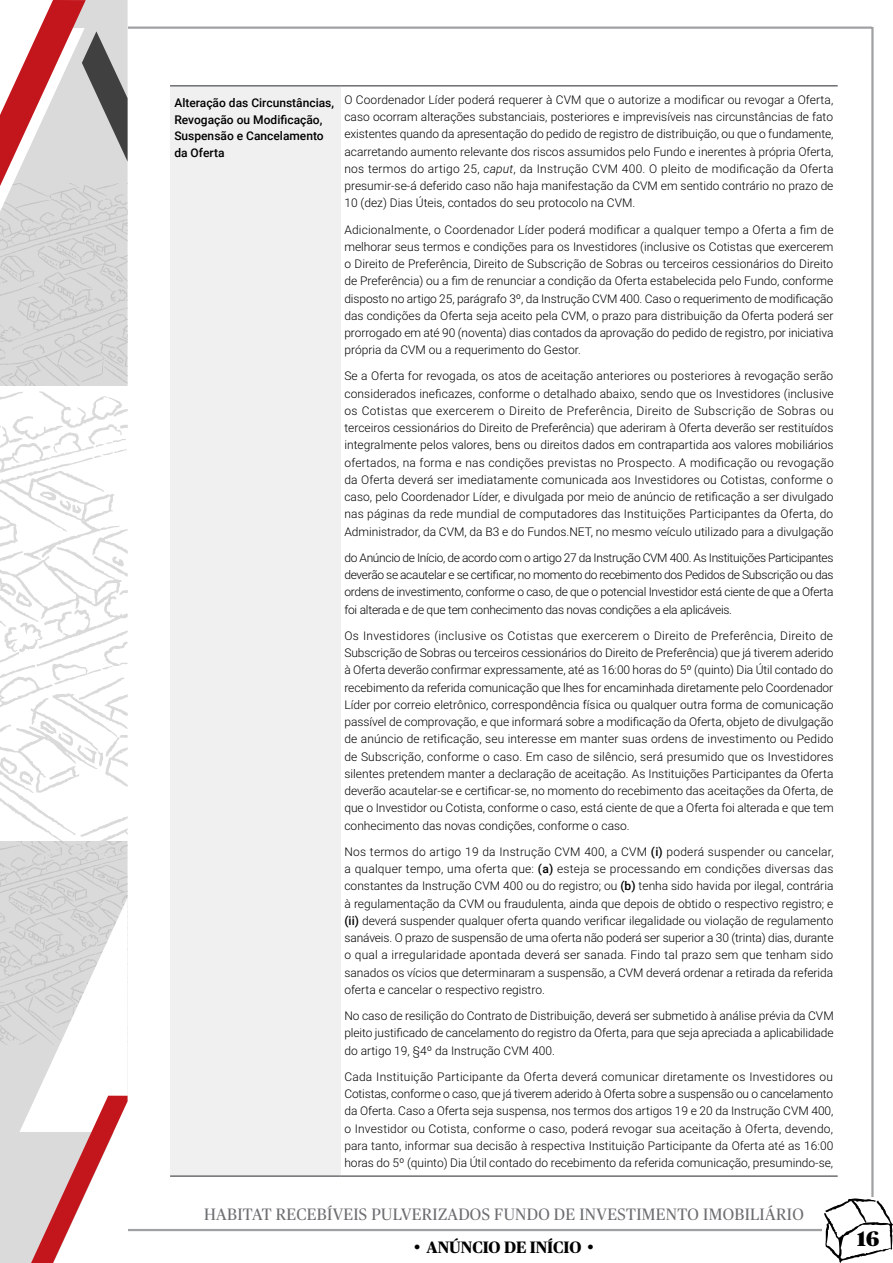
<style>
.page{position:relative;width:893px;height:1263px;background:#fff}
.page>*{position:absolute;margin:0;border:0;box-sizing:border-box;transform-origin:0 0}
.t1{font:900 21px "Publico";color:#000}
.t2{font:16.5px "Publico";letter-spacing:.02em;color:#6d6e71}
.t3{font:700 16.5px "Publico";color:#000}
.t4{font:300 12px/17.2px "Roboto";color:#000;text-align:justify}
.t5{font:500 12px/16.5px "Roboto";color:#000}
.s1{font-style:italic}
.s2{font-weight:500}
.s3{font-weight:900;font-size:18px}
</style>
<div class="page">
<hr style="left:871px;top:27px;width:3px;height:1181px;background:#6d6e71">
<hr style="left:0;top:1229px;width:844px;height:2px;background:#6d6e71">
<div style="left:822px;top:1198px;width:71px;height:65px;background:#fff"></div>
<hr style="left:60px;top:27px;width:812px;height:2px;background:#6d6e71">
<svg style="left:824px;top:1198px;width:69px;height:65px"></svg>
<svg style="left:0;top:0;width:128px;height:1263px"></svg>
<div style="left:170px;top:86px;width:170px;height:1090px;background:#f0f0f1"></div>
<hr style="left:170px;top:85px;width:170px;height:2px;background:#6d6e71">
<hr style="left:340px;top:85px;width:498px;height:2px;background:#6d6e71">
<hr style="left:170px;top:1175px;width:170px;height:2px;background:#6d6e71">
<hr style="left:340px;top:1175px;width:498px;height:2px;background:#6d6e71">
<p class="t5" style="left:174px;top:94px;width:161px">Alteração das Circunstâncias,<br>Revogação ou Modificação,<br>Suspensão e Cancelamento da Oferta</p>
<p class="t4" style="left:344px;top:90px;width:491px">O Coordenador Líder poderá requerer à CVM que o autorize a modificar ou revogar a Oferta, caso ocorram alterações substanciais, posteriores e imprevisíveis nas circunstâncias de fato existentes quando da apresentação do pedido de registro de distribuição, ou que o fundamente, acarretando aumento relevante dos riscos assumidos pelo Fundo e inerentes à própria Oferta, nos termos do artigo 25, <span class="s1">caput</span>, da Instrução CVM 400. O pleito de modificação da Oferta presumir-se-á deferido caso não haja manifestação da CVM em sentido contrário no prazo de 10 (dez) Dias Úteis, contados do seu protocolo na CVM.</p>
<p class="t4" style="left:344px;top:220px;width:491px">Adicionalmente, o Coordenador Líder poderá modificar a qualquer tempo a Oferta a fim de melhorar seus termos e condições para os Investidores (inclusive os Cotistas que exercerem o Direito de Preferência, Direito de Subscrição de Sobras ou terceiros cessionários do Direito de Preferência) ou a fim de renunciar a condição da Oferta estabelecida pelo Fundo, conforme disposto no artigo 25, parágrafo 3º, da Instrução CVM 400. Caso o requerimento de modificação das condições da Oferta seja aceito pela CVM, o prazo para distribuição da Oferta poderá ser prorrogado em até 90 (noventa) dias contados da aprovação do pedido de registro, por iniciativa própria da CVM ou a requerimento do Gestor.</p>
<p class="t4" style="left:344px;top:367px;width:491px">Se a Oferta for revogada, os atos de aceitação anteriores ou posteriores à revogação serão considerados ineficazes, conforme o detalhado abaixo, sendo que os Investidores (inclusive os Cotistas que exercerem o Direito de Preferência, Direito de Subscrição de Sobras ou terceiros cessionários do Direito de Preferência) que aderiram à Oferta deverão ser restituídos integralmente pelos valores, bens ou direitos dados em contrapartida aos valores mobiliários ofertados, na forma e nas condições previstas no Prospecto. A modificação ou revogação da Oferta deverá ser imediatamente comunicada aos Investidores ou Cotistas, conforme o caso, pelo Coordenador Líder, e divulgada por meio de anúncio de retificação a ser divulgado nas páginas da rede mundial de computadores das Instituições Participantes da Oferta, do Administrador, da CVM, da B3 e do Fundos.NET, no mesmo veículo utilizado para a divulgação</p>
<p class="t4" style="left:344px;top:549px;width:491px">do Anúncio de Início, de acordo com o artigo 27 da Instrução CVM 400. As Instituições Participantes deverão se acautelar e se certificar, no momento do recebimento dos Pedidos de Subscrição ou das ordens de investimento, conforme o caso, de que o potencial Investidor está ciente de que a Oferta foi alterada e de que tem conhecimento das novas condições a ela aplicáveis.</p>
<p class="t4" style="left:344px;top:627px;width:491px">Os Investidores (inclusive os Cotistas que exercerem o Direito de Preferência, Direito de Subscrição de Sobras ou terceiros cessionários do Direito de Preferência) que já tiverem aderido à Oferta deverão confirmar expressamente, até as 16:00 horas do 5º (quinto) Dia Útil contado do recebimento da referida comunicação que lhes for encaminhada diretamente pelo Coordenador Líder por correio eletrônico, correspondência física ou qualquer outra forma de comunicação passível de comprovação, e que informará sobre a modificação da Oferta, objeto de divulgação de anúncio de retificação, seu interesse em manter suas ordens de investimento ou Pedido de Subscrição, conforme o caso. Em caso de silêncio, será presumido que os Investidores silentes pretendem manter a declaração de aceitação. As Instituições Participantes da Oferta deverão acautelar-se e certificar-se, no momento do recebimento das aceitações da Oferta, de que o Investidor ou Cotista, conforme o caso, está ciente de que a Oferta foi alterada e que tem conhecimento das novas condições, conforme o caso.</p>
<p class="t4" style="left:344px;top:842px;width:491px">Nos termos do artigo 19 da Instrução CVM 400, a CVM <span class="s2">(i)</span> poderá suspender ou cancelar, a qualquer tempo, uma oferta que: <span class="s2">(a)</span> esteja se processando em condições diversas das constantes da Instrução CVM 400 ou do registro; ou <span class="s2">(b)</span> tenha sido havida por ilegal, contrária à regulamentação da CVM ou fraudulenta, ainda que depois de obtido o respectivo registro; e <span class="s2">(ii)</span> deverá suspender qualquer oferta quando verificar ilegalidade ou violação de regulamento sanáveis. O prazo de suspensão de uma oferta não poderá ser superior a 30 (trinta) dias, durante o qual a irregularidade apontada deverá ser sanada. Findo tal prazo sem que tenham sido sanados os vícios que determinaram a suspensão, a CVM deverá ordenar a retirada da referida oferta e cancelar o respectivo registro.</p>
<p class="t4" style="left:344px;top:1007px;width:491px">No caso de resilição do Contrato de Distribuição, deverá ser submetido à análise prévia da CVM pleito justificado de cancelamento do registro da Oferta, para que seja apreciada a aplicabilidade do artigo 19, §4º da Instrução CVM 400.</p>
<p class="t4" style="left:344px;top:1067px;width:491px">Cada Instituição Participante da Oferta deverá comunicar diretamente os Investidores ou Cotistas, conforme o caso, que já tiverem aderido à Oferta sobre a suspensão ou o cancelamento da Oferta. Caso a Oferta seja suspensa, nos termos dos artigos 19 e 20 da Instrução CVM 400, o Investidor ou Cotista, conforme o caso, poderá revogar sua aceitação à Oferta, devendo, para tanto, informar sua decisão à respectiva Instituição Participante da Oferta até as 16:00 horas do 5º (quinto) Dia Útil contado do recebimento da referida comunicação, presumindo-se,</p>
<h2 class="t2" style="left:204px;top:1205px;width:601px">HABITAT RECEBÍVEIS PULVERIZADOS FUNDO DE INVESTIMENTO IMOBILIÁRIO</h2>
<h2 class="t3" style="left:414px;top:1238px;width:180px"><span class="s3">•</span> ANÚNCIO DE INÍCIO <span class="s3">•</span></h2>
<h1 class="t1" style="left:857px;top:1227px;width:24px">16</h1>
</div>
